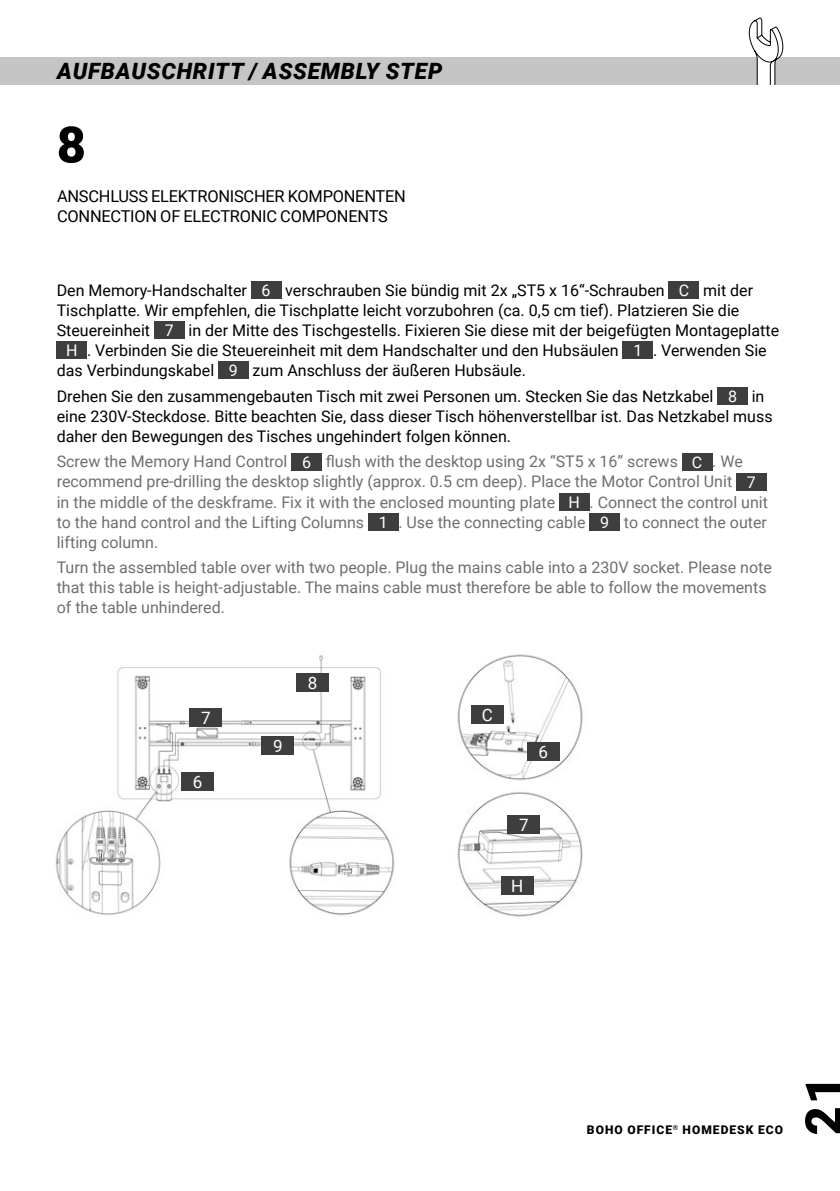
<style>
.page{position:relative;width:840px;height:1191px;background:#fff}
.page>*{position:absolute;margin:0;border:0;box-sizing:border-box;transform-origin:0 0}
.t1{font:900 50.4px "Roboto";color:#000}
.t2{font:italic 900 22.4px "Roboto";letter-spacing:.035em;color:#000}
.t3{font:17px "Roboto";color:#fff}
.t4{font:16.4px/19.6px "Roboto";letter-spacing:-.015em;color:#000}
.t5{font:16px/20px "Roboto";color:#000}
.t6{font:16px/20px "Roboto";color:#6f6f6e}
.t7{font:900 12px "Roboto";letter-spacing:.085em;color:#000}
.s1{color:#fff}
</style>
<div class="page">
<div style="left:0;top:57px;width:839px;height:28px;background:#c5c5c5"></div>
<svg style="left:748px;top:18px;width:34px;height:67px"></svg>
<div style="left:251px;top:281px;width:30px;height:18px;background:#3f3e3e"></div>
<div style="left:668px;top:281px;width:30px;height:18px;background:#3f3e3e"></div>
<div style="left:154px;top:321px;width:30px;height:18px;background:#3f3e3e"></div>
<div style="left:57px;top:341px;width:30px;height:18px;background:#3f3e3e"></div>
<div style="left:622px;top:341px;width:30px;height:18px;background:#3f3e3e"></div>
<div style="left:218px;top:361px;width:30px;height:18px;background:#3f3e3e"></div>
<div style="left:717px;top:387px;width:30px;height:18px;background:#3f3e3e"></div>
<div style="left:291px;top:453px;width:31px;height:17px;background:#3f3e3e"></div>
<div style="left:681px;top:453px;width:30px;height:17px;background:#3f3e3e"></div>
<div style="left:735px;top:473px;width:31px;height:17px;background:#3f3e3e"></div>
<div style="left:558px;top:493px;width:31px;height:17px;background:#3f3e3e"></div>
<div style="left:368px;top:513px;width:30px;height:17px;background:#3f3e3e"></div>
<div style="left:589px;top:513px;width:30px;height:17px;background:#3f3e3e"></div>
<img style="left:55px;top:655px;width:340px;height:260px">
<img style="left:457px;top:654px;width:126px;height:126px">
<img style="left:457px;top:792px;width:126px;height:125px">
<div style="left:190px;top:708px;width:32px;height:18px;background:#3f3e3e"></div>
<div style="left:181px;top:772px;width:32px;height:18px;background:#3f3e3e"></div>
<div style="left:261px;top:736px;width:33px;height:19px;background:#3f3e3e"></div>
<div style="left:296px;top:673px;width:32px;height:19px;background:#3f3e3e"></div>
<div style="left:527px;top:742px;width:32px;height:19px;background:#3f3e3e"></div>
<div style="left:471px;top:705px;width:32px;height:19px;background:#3f3e3e"></div>
<div style="left:501px;top:876px;width:32px;height:19px;background:#3f3e3e"></div>
<div style="left:507px;top:814px;width:32px;height:19px;background:#3f3e3e"></div>
<h2 class="t2" style="left:57px;top:55px;width:386px">AUFBAUSCHRITT / ASSEMBLY STEP</h2>
<h1 class="t1" style="left:57px;top:109px;width:31px">8</h1>
<p class="t4" style="left:57px;top:186px;width:350px">ANSCHLUSS ELEKTRONISCHER KOMPONENTEN<br>CONNECTION OF ELECTRONIC COMPONENTS</p>
<p class="t5" style="left:57px;top:280px;width:697px">Den Memory-Handschalter <span class="s1">6</span> verschrauben Sie bündig mit 2x „ST5 x 16“-Schrauben <span class="s1">C</span> mit der</p>
<p class="t5" style="left:57px;top:300px;width:683px">Tischplatte. Wir empfehlen, die Tischplatte leicht vorzubohren (ca. 0,5 cm tief). Platzieren Sie die</p>
<p class="t5" style="left:57px;top:320px;width:723px">Steuereinheit <span class="s1">7</span> in der Mitte des Tischgestells. Fixieren Sie diese mit der beigefügten Montageplatte</p>
<p class="t5" style="left:66px;top:340px;width:701px"><span class="s1">H</span> . Verbinden Sie die Steuereinheit mit dem Handschalter und den Hubsäulen <span class="s1">1</span> . Verwenden Sie</p>
<p class="t5" style="left:57px;top:360px;width:470px">das Verbindungskabel <span class="s1">9</span> zum Anschluss der äußeren Hubsäule.</p>
<p class="t5" style="left:57px;top:385px;width:717px">Drehen Sie den zusammengebauten Tisch mit zwei Personen um. Stecken Sie das Netzkabel <span class="s1">8</span> in eine 230V-Steckdose. Bitte beachten Sie, dass dieser Tisch höhenverstellbar ist. Das Netzkabel muss daher den Bewegungen des Tisches ungehindert folgen können.</p>
<p class="t6" style="left:57px;top:451px;width:712px">Screw the Memory Hand Control <span class="s1">6</span> flush with the desktop using 2x “ST5 x 16” screws <span class="s1">C</span> . We recommend pre-drilling the desktop slightly (approx. 0.5 cm deep). Place the Motor Control Unit <span class="s1">7 </span>in the middle of the deskframe. Fix it with the enclosed mounting plate <span class="s1">H</span> . Connect the control unit to the hand control and the Lifting Columns <span class="s1">1</span> . Use the connecting cable <span class="s1">9</span> to connect the outer lifting column.</p>
<p class="t6" style="left:57px;top:557px;width:716px">Turn the assembled table over with two people. Plug the mains cable into a 230V socket. Please note that this table is height-adjustable. The mains cable must therefore be able to follow the movements of the table unhindered.</p>
<p class="t3" style="left:201px;top:705px;width:11px">7</p>
<p class="t3" style="left:192px;top:769px;width:11px">6</p>
<p class="t3" style="left:273px;top:734px;width:11px">9</p>
<p class="t3" style="left:307px;top:671px;width:11px">8</p>
<p class="t3" style="left:481px;top:703px;width:13px">C</p>
<p class="t3" style="left:538px;top:740px;width:11px">6</p>
<p class="t3" style="left:519px;top:812px;width:11px">7</p>
<p class="t3" style="left:511px;top:874px;width:14px">H</p>
<p class="t7" style="left:586px;top:1121px;width:197px">BOHO OFFICE<sup>®</sup> HOMEDESK ECO</p>
<h1 class="t1" style="left:787px;top:1135px;width:62px;rotate:-90deg">21</h1>
</div>
